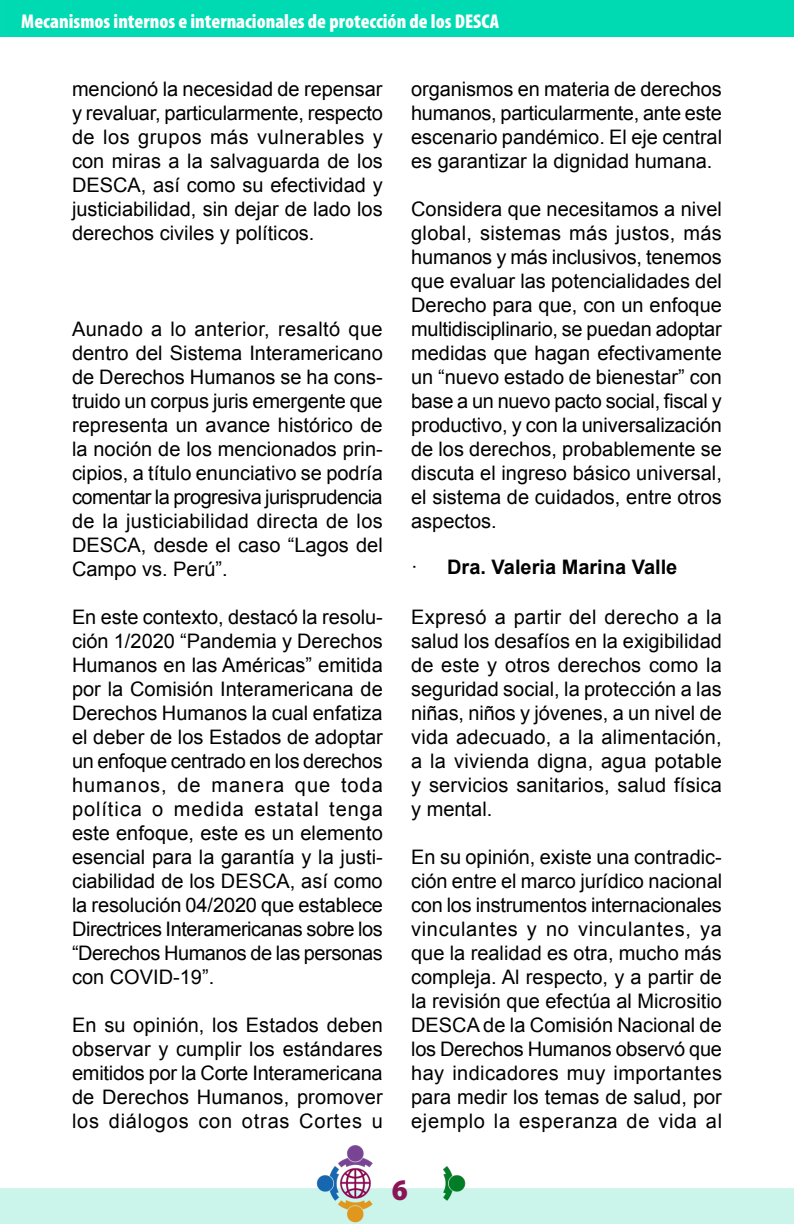
<style>
.page{position:relative;width:794px;height:1224px;background:#fff}
.page>*{position:absolute;margin:0;border:0;box-sizing:border-box;transform-origin:0 0}
.t1{font:30px "Myriad Variable Concept";color:#8b1454}
.t2{font:20px/24px "Arial";color:#000;text-align:justify}
.t3{font:20px "Myriad Variable Concept";letter-spacing:.1em;color:#fff}
.t4{font:700 20px "Arial";color:#000}
.s1{font-weight:400}
</style>
<div class="page">
<img style="left:0;top:0;width:794px;height:1224px">
<p class="t3" style="left:21px;top:10px;width:478px">Mecanismos internos e internacionales de protección de los DESCA</p>
<p class="t2" style="left:72px;top:77px;width:312px">mencionó la necesidad de repensar y revaluar, particularmente, respecto de los grupos más vulnerables y con miras a la salvaguarda de los DESCA, así como su efectividad y justiciabilidad, sin dejar de lado los derechos civiles y políticos.</p>
<p class="t2" style="left:72px;top:317px;width:312px">Aunado a lo anterior, resaltó que dentro del Sistema Interamericano de Derechos Humanos se ha cons&shy;truido un corpus juris emergente que representa un avance histórico de la noción de los mencionados prin&shy;cipios, a título enunciativo se podría comentar la progresiva jurisprudencia de la justiciabilidad directa de los DESCA, desde el caso “Lagos del Campo vs. Perú”.</p>
<p class="t2" style="left:72px;top:605px;width:312px">En este contexto, destacó la resolu&shy;ción 1/2020 “Pandemia y Derechos Humanos en las Américas” emitida por la Comisión Interamericana de Derechos Humanos la cual enfatiza el deber de los Estados de adoptar un enfoque centrado en los derechos humanos, de manera que toda política o medida estatal tenga este enfoque, este es un elemento esencial para la garantía y la justi&shy;ciabilidad de los DESCA, así como la resolución 04/2020 que establece Directrices Interamericanas sobre los “Derechos Humanos de las personas con COVID-19”.</p>
<p class="t2" style="left:72px;top:1013px;width:312px">En su opinión, los Estados deben observar y cumplir los estándares emitidos por la Corte Interamericana de Derechos Humanos, promover los diálogos con otras Cortes u</p>
<p class="t2" style="left:411px;top:77px;width:312px">organismos en materia de derechos humanos, particularmente, ante este escenario pandémico. El eje central es garantizar la dignidad humana.</p>
<p class="t2" style="left:411px;top:197px;width:312px">Considera que necesitamos a nivel global, sistemas más justos, más humanos y más inclusivos, tenemos que evaluar las potencialidades del Derecho para que, con un enfoque multidisciplinario, se puedan adoptar medidas que hagan efectivamente un “nuevo estado de bienestar” con base a un nuevo pacto social, fiscal y productivo, y con la universalización de los derechos, probablemente se discuta el ingreso básico universal, el sistema de cuidados, entre otros aspectos.</p>
<p class="t4" style="left:411px;top:553px;width:268px"><span class="s1">·</span> Dra. Valeria Marina Valle</p>
<p class="t2" style="left:411px;top:605px;width:312px">Expresó a partir del derecho a la salud los desafíos en la exigibilidad de este y otros derechos como la seguridad social, la protección a las niñas, niños y jóvenes, a un nivel de vida adecuado, a la alimentación, a la vivienda digna, agua potable y servicios sanitarios, salud física y mental.</p>
<p class="t2" style="left:411px;top:845px;width:312px">En su opinión, existe una contradic&shy;ción entre el marco jurídico nacional con los instrumentos internacionales vinculantes y no vinculantes, ya que la realidad es otra, mucho más compleja. Al respecto, y a partir de la revisión que efectúa al Micrositio DESCA de la Comisión Nacional de los Derechos Humanos observó que hay indicadores muy importantes para medir los temas de salud, por ejemplo la esperanza de vida al</p>
<h1 class="t1" style="left:392px;top:1172px;width:12px">6</h1>
</div>
